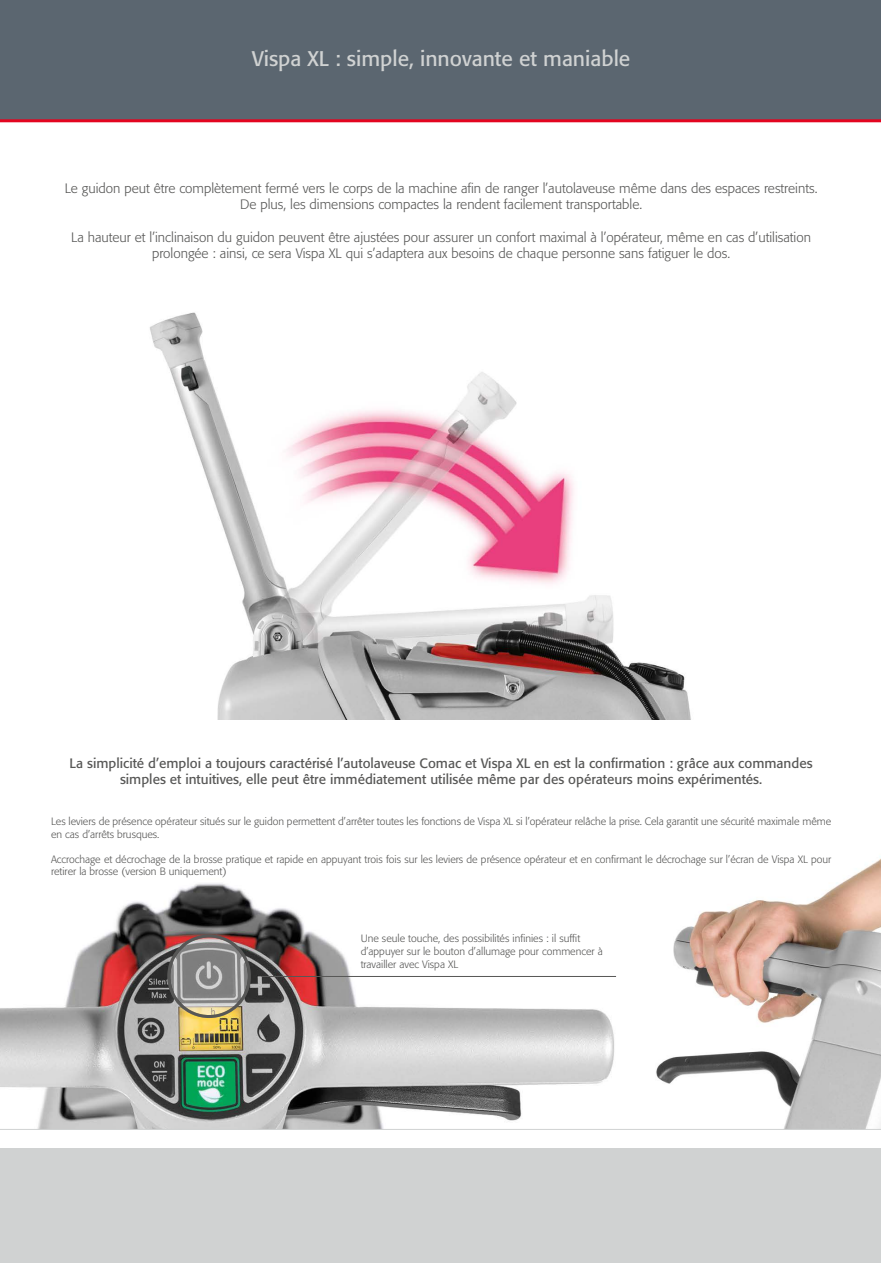
<style>
.page{position:relative;width:881px;height:1263px;background:#fff}
.page>*{position:absolute;margin:0;border:0;box-sizing:border-box;transform-origin:0 0}
.t1{font:21px "Formata";color:#d0d2d2}
.t2{font:300 13.5px/16.2px "Formata";color:#575756;text-align:center}
.t3{font:13.5px/16.2px "Formata";color:#575756;text-align:center}
.t4{font:300 10.5px/12.6px "Formata";color:#575756}
</style>
<div class="page">
<img style="left:0;top:883px;width:616px;height:246px">
<img style="left:656px;top:859px;width:224px;height:270px">
<svg style="left:169px;top:936px;width:80px;height:80px;background:#989694"></svg>
<div style="left:167px;top:934px;width:84px;height:84px;border:3px solid #575756;border-radius:50%"></div>
<img style="left:150px;top:312px;width:541px;height:408px">
<hr style="left:261px;top:976px;width:354px;height:1px;background:#575756">
<hr style="left:0;top:1129px;width:880px;height:1px;background:#d0d2d2">
<div style="left:0;top:0;width:880px;height:121px;background:#5b6670"></div>
<hr style="left:0;top:119px;width:880px;height:3px;background:#e30520">
<div style="left:0;top:1148px;width:880px;height:115px;background:#d0d2d2"></div>
<h1 class="t1" style="left:252px;top:46px;width:380px">Vispa XL : simple, innovante et maniable</h1>
<p class="t2" style="left:65px;top:180px;width:754px">Le guidon peut être complètement fermé vers le corps de la machine afin de ranger l’autolaveuse même dans des espaces restreints.<br>De plus, les dimensions compactes la rendent facilement transportable.</p>
<p class="t2" style="left:71px;top:229px;width:741px">La hauteur et l’inclinaison du guidon peuvent être ajustées pour assurer un confort maximal à l’opérateur, même en cas d’utilisation prolongée : ainsi, ce sera Vispa XL qui s’adaptera aux besoins de chaque personne sans fatiguer le dos.</p>
<p class="t3" style="left:70px;top:755px;width:744px">La simplicité d’emploi a toujours caractérisé l’autolaveuse Comac et Vispa XL en est la confirmation : grâce aux commandes simples et intuitives, elle peut être immédiatement utilisée même par des opérateurs moins expérimentés.</p>
<p class="t4" style="left:51px;top:815px;width:781px">Les leviers de présence opérateur situés sur le guidon permettent d’arrêter toutes les fonctions de Vispa XL si l’opérateur relâche la prise. Cela garantit une sécurité maximale même en cas d’arrêts brusques.</p>
<p class="t4" style="left:51px;top:853px;width:781px">Accrochage et décrochage de la brosse pratique et rapide en appuyant trois fois sur les leviers de présence opérateur et en confirmant le décrochage sur l’écran de Vispa XL pour retirer la brosse (version B uniquement)</p>
<p class="t4" style="left:360px;top:932px;width:243px">Une seule touche, des possibilités infinies : il suffit d’appuyer sur le bouton d’allumage pour commencer à travailler avec Vispa XL</p>
</div>
